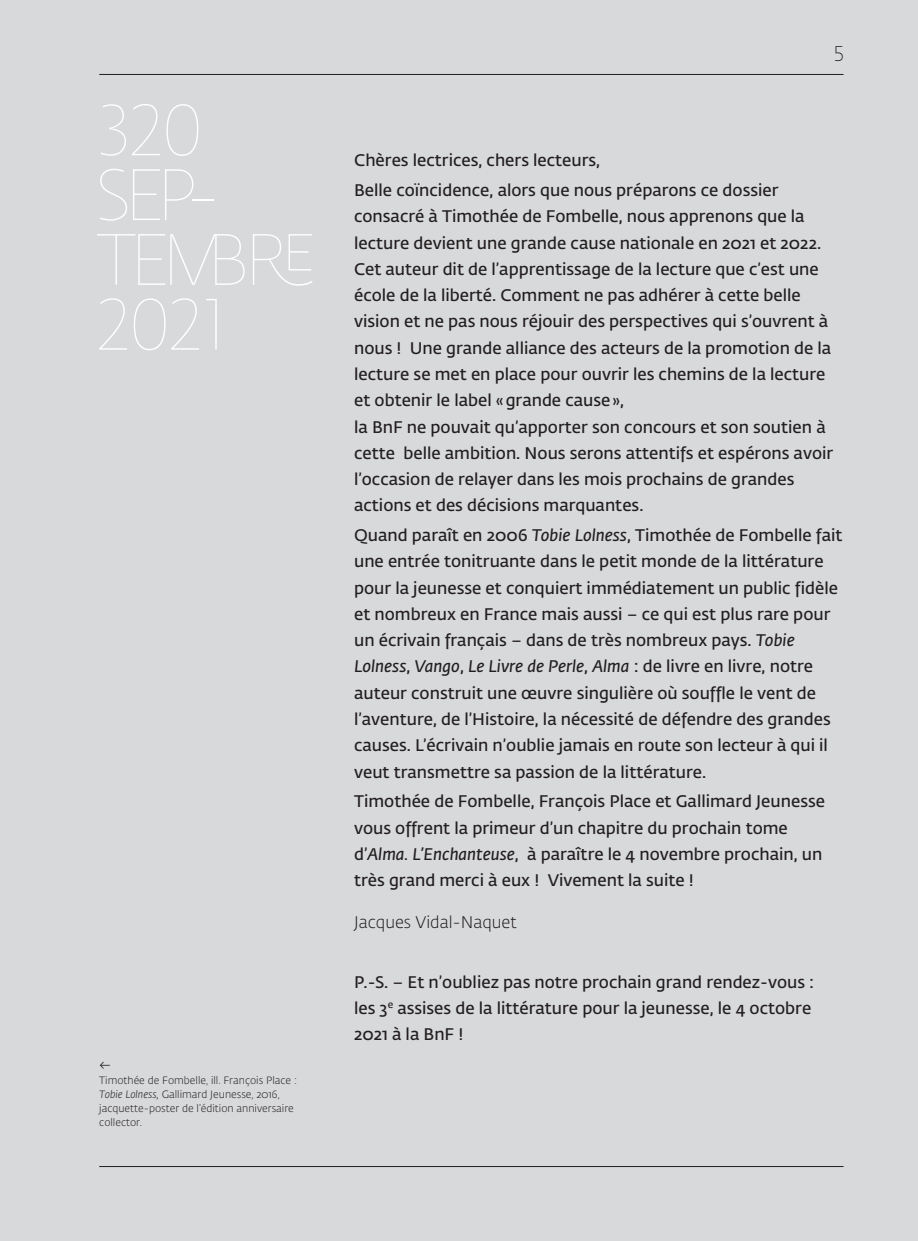
<style>
.page{position:relative;width:918px;height:1241px;background:#fff}
.page>*{position:absolute;margin:0;border:0;box-sizing:border-box;transform-origin:0 0}
.t1{font:71.75px/64.8px "Fedra Sans Dis Pro Hair";letter-spacing:.05em;color:#fff}
.t2{font:100 21px "Fedra Sans Dis Pro";color:#231f20}
.t3{font:600 16.62px/26.2px "Fedra Sans Pro";color:#231f20}
.t4{font:300 16.62px "Fedra Sans Pro";color:#231f20}
.t5{font:300 15.75px "Fedra Sans Pro";color:#231f20}
.t6{font:300 10.5px/14px "Fedra Sans Pro";color:#231f20}
.s1{font-style:italic}
</style>
<div class="page">
<div style="left:0;top:0;width:918px;height:1240px;background:#d8d9db"></div>
<hr style="left:99px;top:74px;width:744px;height:1px;background:#231f20">
<hr style="left:99px;top:1165px;width:744px;height:1px;background:#231f20">
<p class="t1" style="left:99px;top:98px;width:103px">320</p>
<p class="t1" style="left:99px;top:163px;width:116px">SEP-</p>
<p class="t1" style="left:99px;top:228px;width:215px">TEMBRE<br>2021</p>
<p class="t5" style="left:99px;top:1057px;width:13px">←</p>
<p class="t6" style="left:99px;top:1073px;width:199px">Timothée de Fombelle, ill. François Place :<br><span class="s1">Tobie Lolness,</span> Gallimard Jeunesse, 2016,</p>
<p class="t6" style="left:99px;top:1101px;width:196px">jacquette-poster de l’édition anniversaire collector.</p>
<p class="t2" style="left:834px;top:41px;width:11px">5</p>
<p class="t3" style="left:354px;top:149px;width:248px">Chères lectrices, chers lecteurs,</p>
<p class="t3" style="left:354px;top:179px;width:480px">Belle coïncidence, alors que nous préparons ce dossier consacré à Timothée de Fombelle, nous apprenons que la lecture devient une grande cause nationale en 2021 et 2022.<br>Cet auteur dit de l’apprentissage de la lecture que c’est une école de la liberté. Comment ne pas adhérer à cette belle vision et ne pas nous réjouir des perspectives qui s’ouvrent à nous ! Une grande alliance des acteurs de la promotion de la lecture se met en place pour ouvrir les chemins de la lecture et obtenir le label « grande cause »,<br>la BnF ne pouvait qu’apporter son concours et son soutien à cette belle ambition. Nous serons attentifs et espérons avoir l’occasion de relayer dans les mois prochains de grandes actions et des décisions marquantes.</p>
<p class="t3" style="left:354px;top:523px;width:490px">Quand paraît en 2006 <span class="s1">Tobie Lolness</span>, Timothée de Fombelle fait une entrée tonitruante dans le petit monde de la littérature pour la jeunesse et conquiert immédiatement un public fidèle et nombreux en France mais aussi – ce qui est plus rare pour un écrivain français – dans de très nombreux pays. <span class="s1">Tobie Lolness</span>, <span class="s1">Vango</span>, <span class="s1">Le Livre de Perle</span>, <span class="s1">Alma</span> : de livre en livre, notre auteur construit une œuvre singulière où souffle le vent de l’aventure, de l’Histoire, la nécessité de défendre des grandes causes. L’écrivain n’oublie jamais en route son lecteur à qui il veut transmettre sa passion de la littérature.</p>
<p class="t3" style="left:354px;top:789px;width:472px">Timothée de Fombelle, François Place et Gallimard Jeunesse vous offrent la primeur d’un chapitre du prochain tome d’<span class="s1">Alma. L’Enchanteuse</span>, à paraître le 4 novembre prochain, un très grand merci à eux ! Vivement la suite !</p>
<p class="t4" style="left:354px;top:915px;width:164px">Jacques Vidal-Naquet</p>
<p class="t3" style="left:354px;top:970px;width:462px">P.-S. – Et n’oubliez pas notre prochain grand rendez-vous : les 3<sup>e</sup> assises de la littérature pour la jeunesse, le 4 octobre<br>2021 à la BnF !</p>
</div>
